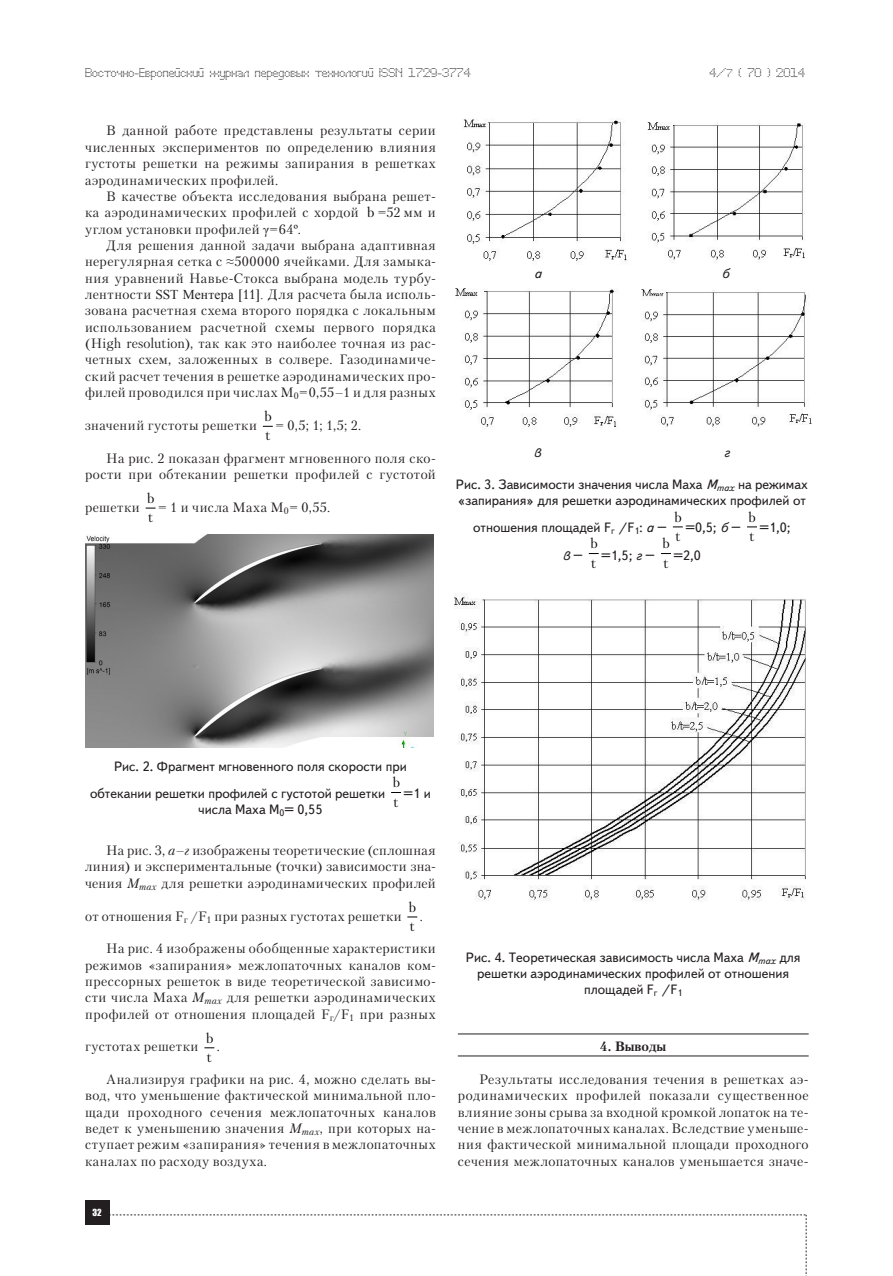
<style>
.page{position:relative;width:893px;height:1276px;background:#fff}
.page>*{position:absolute;margin:0;border:0;box-sizing:border-box;transform-origin:0 0}
.Text{font:13.5px/16.4px "Petersburg C";letter-spacing:.035em;color:#231f20;text-align:justify}
.risunok{font:13.5px/16.2px "Text Book C";color:#231f20}
.t1{font:13.5px/19.4px "Petersburg C";color:#000}
.Punkt{font:700 13.5px "Petersburg C";color:#231f20}
.risunok-2{font:italic 13.5px "Text Book C";color:#231f20}
.t2{font:12px "Perfo";letter-spacing:.015em;color:#231f20}
.t3{font:9px "Impact";color:#fff}
.s1{font-size:10.5px}
.s2{color:#000}
.s3{font-family:"Times New Roman"}
.s4{font-style:italic}
.s5{font-style:normal}
</style>
<div class="page">
<div style="left:85px;top:1200px;width:24px;height:25px;background:#231f20"></div>
<svg style="left:109px;top:1214px;width:698px;height:62px"></svg>
<hr style="left:458px;top:1033px;width:351px;height:1px;background:#231f20">
<hr style="left:458px;top:1055px;width:351px;height:1px;background:#231f20">
<img style="left:86px;top:534px;width:348px;height:213px">
<img style="left:463px;top:119px;width:342px;height:144px">
<img style="left:455px;top:288px;width:162px;height:141px">
<img style="left:641px;top:289px;width:170px;height:141px">
<img style="left:454px;top:594px;width:352px;height:307px">
<p class="t2" style="left:85px;top:65px;width:387px">Восточно-Европейский журнал передовых технологий ISSN 1729-3774</p>
<p class="t2" style="left:709px;top:65px;width:97px">4/<span class="s1">7</span> ( 70 ) 2014</p>
<p class="Text" style="left:85px;top:122px;width:352px;text-indent:21px">В данной работе представлены результаты серии численных экспериментов по определению влияния густоты решетки на режимы запирания в решетках аэродинамических профилей.</p>
<p class="Text" style="left:85px;top:188px;width:352px;text-indent:21px">В качестве объекта исследования выбрана решет&shy;ка аэродинамических профилей с хордой</p>
<p class="Text" style="left:367px;top:204px;width:70px"><span class="s2">b</span> =52 мм и</p>
<p class="Text" style="left:85px;top:220px;width:217px">углом установки профилей <span class="s3">γ</span>=64<span class="s3">º</span>.</p>
<p class="Text" style="left:85px;top:237px;width:352px;text-indent:21px">Для решения данной задачи выбрана адаптивная нерегулярная сетка с <span class="s3">≈</span>500000 ячейками. Для замыка&shy;ния уравнений Навье-Стокса выбрана модель турбу&shy;лентности <span class="s3">SSТ Ментера</span> [11]<span class="s3">.</span> Для расчета была исполь&shy;зована расчетная схема второго порядка с локальным использованием расчетной схемы первого порядка (High resolution), так как это наиболее точная из рас&shy;четных схем, заложенных в солвере. Газодинамиче&shy;ский расчет течения в решетке аэродинамических про&shy;филей проводился при числах М<sub>0</sub>=0,55<span class="s4">–</span>1 и для разных</p>
<p class="Text" style="left:85px;top:417px;width:173px">значений густоты решетки</p>
<p class="t1" style="left:264px;top:406px;width:9px">b t</p>
<p class="Text" style="left:275px;top:417px;width:87px">= 0,5; 1; 1,5; 2.</p>
<p class="Text" style="left:85px;top:449px;width:352px;text-align:right">На рис. 2 показан фрагмент мгновенного поля ско&shy;рости при обтекании решетки профилей с густотой</p>
<p class="Text" style="left:85px;top:498px;width:56px">решетки</p>
<p class="t1" style="left:147px;top:488px;width:9px">b t</p>
<p class="Text" style="left:158px;top:498px;width:174px">= 1 и числа Маха М<sub>0</sub>= 0,55.</p>
<p class="risunok-2" style="left:534px;top:266px;width:9px">а</p>
<p class="risunok-2" style="left:721px;top:266px;width:9px">б</p>
<p class="risunok-2" style="left:534px;top:444px;width:8px">в</p>
<p class="risunok-2" style="left:724px;top:444px;width:7px">г</p>
<p class="risunok" style="left:456px;top:476px;width:353px">Рис. 3. Зависимости значения числа Маха <span class="s4">M</span><sub>max</sub> на режимах «запирания» для решетки аэродинамических профилей от</p>
<p class="risunok" style="left:473px;top:519px;width:195px">отношения площадей F<sub>г</sub> /F<sub>1</sub>: <span class="s4">а</span> –</p>
<p class="t1" style="left:674px;top:507px;width:9px">b t</p>
<p class="risunok" style="left:685px;top:519px;width:57px">=0,5; <span class="s4">б</span> –</p>
<p class="t1" style="left:749px;top:507px;width:9px">b t</p>
<p class="risunok" style="left:759px;top:519px;width:33px">=1,0;</p>
<p class="risunok-2" style="left:563px;top:548px;width:22px">в <span class="s5">–</span></p>
<p class="t1" style="left:590px;top:534px;width:9px">b t</p>
<p class="t1" style="left:663px;top:534px;width:9px">b t</p>
<p class="risunok" style="left:674px;top:547px;width:29px">=2,0</p>
<p class="risunok" style="left:601px;top:547px;width:55px">=1,5; <span class="s4">г</span> –</p>
<p class="risunok" style="left:90px;top:753px;width:318px;line-height:26.5px;text-indent:24px">Рис. 2. Фрагмент мгновенного поля скорости при обтекании решетки профилей с густотой решетки</p>
<p class="t1" style="left:393px;top:772px;width:9px">b t</p>
<p class="risunok" style="left:404px;top:785px;width:29px">=1 и</p>
<p class="risunok" style="left:198px;top:801px;width:125px">числа Маха М<sub>0</sub>= 0,55</p>
<p class="Text" style="left:85px;top:842px;width:352px;text-indent:21px">На рис. 3, <span class="s4">а–г</span> изображены теоретические (сплошная линия) и экспериментальные (точки) зависимости зна&shy;чения <span class="s4">M</span><sub>max</sub> для решетки аэродинамических профилей</p>
<p class="Text" style="left:85px;top:907px;width:318px">от отношения F<sub>г</sub> /F<sub>1</sub> при разных густотах решетки</p>
<p class="t1" style="left:409px;top:897px;width:9px">b t</p>
<p class="Text" style="left:420px;top:907px;width:5px">.</p>
<p class="Text" style="left:85px;top:940px;width:352px;text-indent:21px">На рис. 4 изображены обобщенные характеристики режимов «запирания» межлопаточных каналов ком&shy;прессорных решеток в виде теоретической зависимо&shy;сти числа Маха <span class="s4">M</span><sub>max</sub> для решетки аэродинамических профилей от отношения площадей F<sub>г</sub>/F<sub>1</sub> при разных</p>
<p class="Text" style="left:85px;top:1038px;width:115px">густотах решетки</p>
<p class="t1" style="left:206px;top:1028px;width:9px">b t</p>
<p class="Text" style="left:217px;top:1038px;width:5px">.</p>
<p class="Text" style="left:85px;top:1071px;width:352px;text-indent:21px">Анализируя графики на рис. 4, можно сделать вы&shy;вод, что уменьшение фактической минимальной пло&shy;щади проходного сечения межлопаточных каналов ведет к уменьшению значения <span class="s4">M</span><sub>max</sub>, при которых на&shy;ступает режим «запирания» течения в межлопаточных каналах по расходу воздуха.</p>
<p class="t3" style="left:93px;top:1205px;width:11px">32</p>
<p class="risunok" style="left:466px;top:949px;width:336px;text-align:center">Рис. 4. Теоретическая зависимость числа Маха <span class="s4">M</span><sub>max</sub> для решетки аэродинамических профилей от отношения площадей F<sub>г</sub> /F<sub>1</sub></p>
<p class="Punkt" style="left:600px;top:1038px;width:68px">4. Выводы</p>
<p class="Text" style="left:458px;top:1071px;width:352px;text-indent:21px">Результаты исследования течения в решетках аэ&shy;родинамических профилей показали существенное влияние зоны срыва за входной кромкой лопаток на те&shy;чение в межлопаточных каналах. Вследствие уменьше&shy;ния фактической минимальной площади проходного сечения межлопаточных каналов уменьшается значе-</p>
</div>
